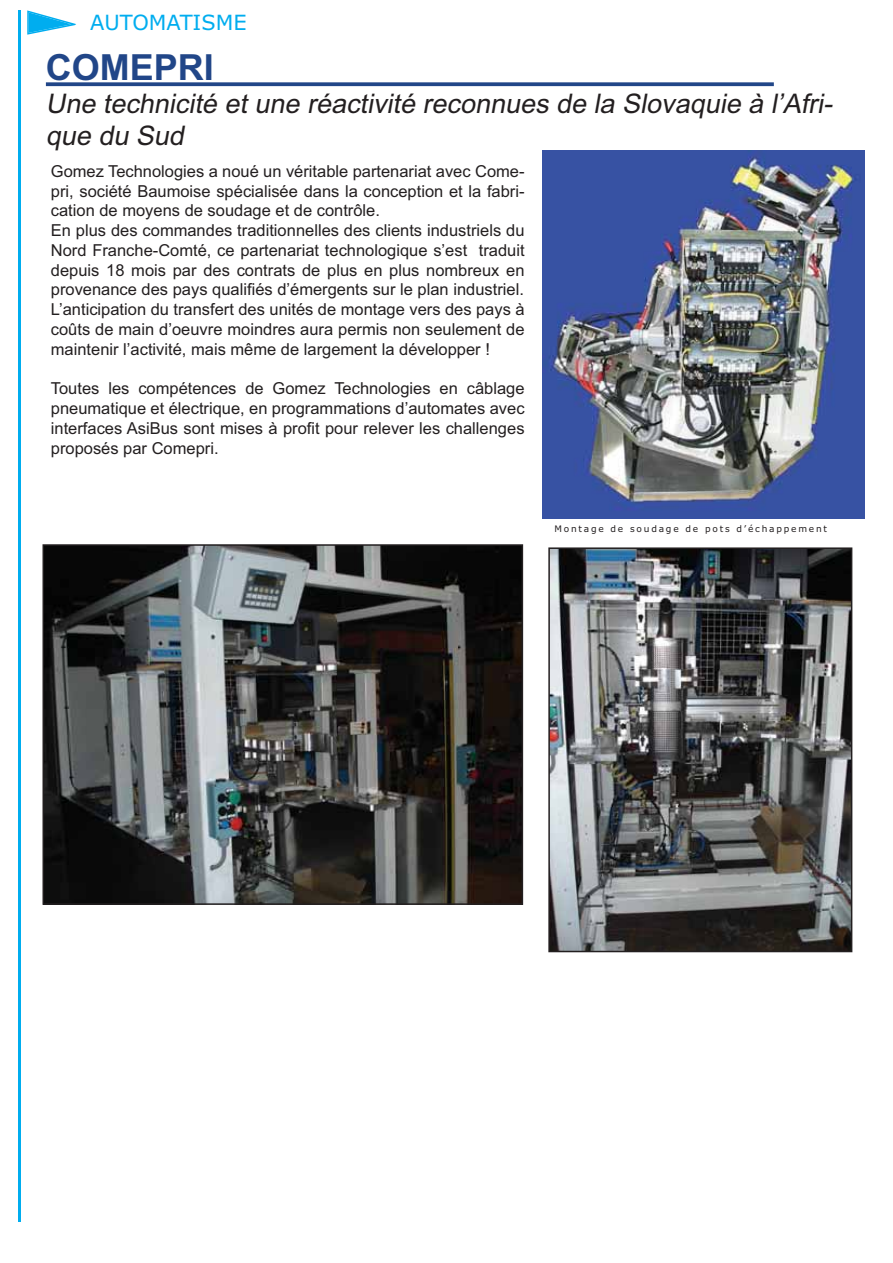
<style>
.page{position:relative;width:893px;height:1263px;background:#fff}
.page>*{position:absolute;margin:0;border:0;box-sizing:border-box;transform-origin:0 0}
.t1{font:700 36px "Arial";color:#214688}
.t2{font:italic 27px/32.4px "Arial";color:#231f20}
.t3{font:21px "Verdana";color:#00adef}
.t4{font:16.5px/19.8px "Arial";color:#231f20}
.t5{font:9px "Verdana";letter-spacing:.2em;color:#231f20}
</style>
<div class="page">
<svg style="left:46px;top:82px;width:728px;height:4px;background:#345592"></svg>
<img style="left:543px;top:150px;width:321px;height:369px">
<svg style="left:27px;top:10px;width:49px;height:25px"></svg>
<hr style="left:18px;top:10px;width:3px;height:1212px;background:#00adef">
<img style="left:46px;top:547px;width:474px;height:355px">
<div style="left:43px;top:544px;width:480px;height:361px;border:2px solid #231f20"></div>
<img style="left:551px;top:550px;width:298px;height:399px">
<div style="left:548px;top:547px;width:304px;height:405px;border:2px solid #231f20"></div>
<p class="t3" style="left:90px;top:14px;width:158px">AUTOMATISME</p>
<h1 class="t1" style="left:46px;top:47px;width:169px">COMEPRI</h1>
<h2 class="t2" style="left:46px;top:90px;width:792px">Une technicité et une réactivité reconnues de la Slovaquie à l’Afri&shy;que du Sud</h2>
<p class="t4" style="left:51px;top:163px;width:475px">Gomez Technologies a noué un véritable partenariat avec Come&shy;pri, société Baumoise spécialisée dans la conception et la fabri&shy;cation de moyens de soudage et de contrôle.<br>En plus des commandes traditionnelles des clients industriels du Nord Franche-Comté, ce partenariat technologique s’est traduit depuis 18 mois par des contrats de plus en plus nombreux en provenance des pays qualifiés d’émergents sur le plan industriel.<br>L’anticipation du transfert des unités de montage vers des pays à coûts de main d’oeuvre moindres aura permis non seulement de maintenir l’activité, mais même de largement la développer !</p>
<p class="t4" style="left:51px;top:380px;width:475px;text-align:justify">Toutes les compétences de Gomez Technologies en câblage pneumatique et électrique, en programmations d’automates avec interfaces AsiBus sont mises à profit pour relever les challenges proposés par Comepri.</p>
<p class="t5" style="left:554px;top:525px;width:274px">Montage de soudage de pots d’échappement</p>
</div>
